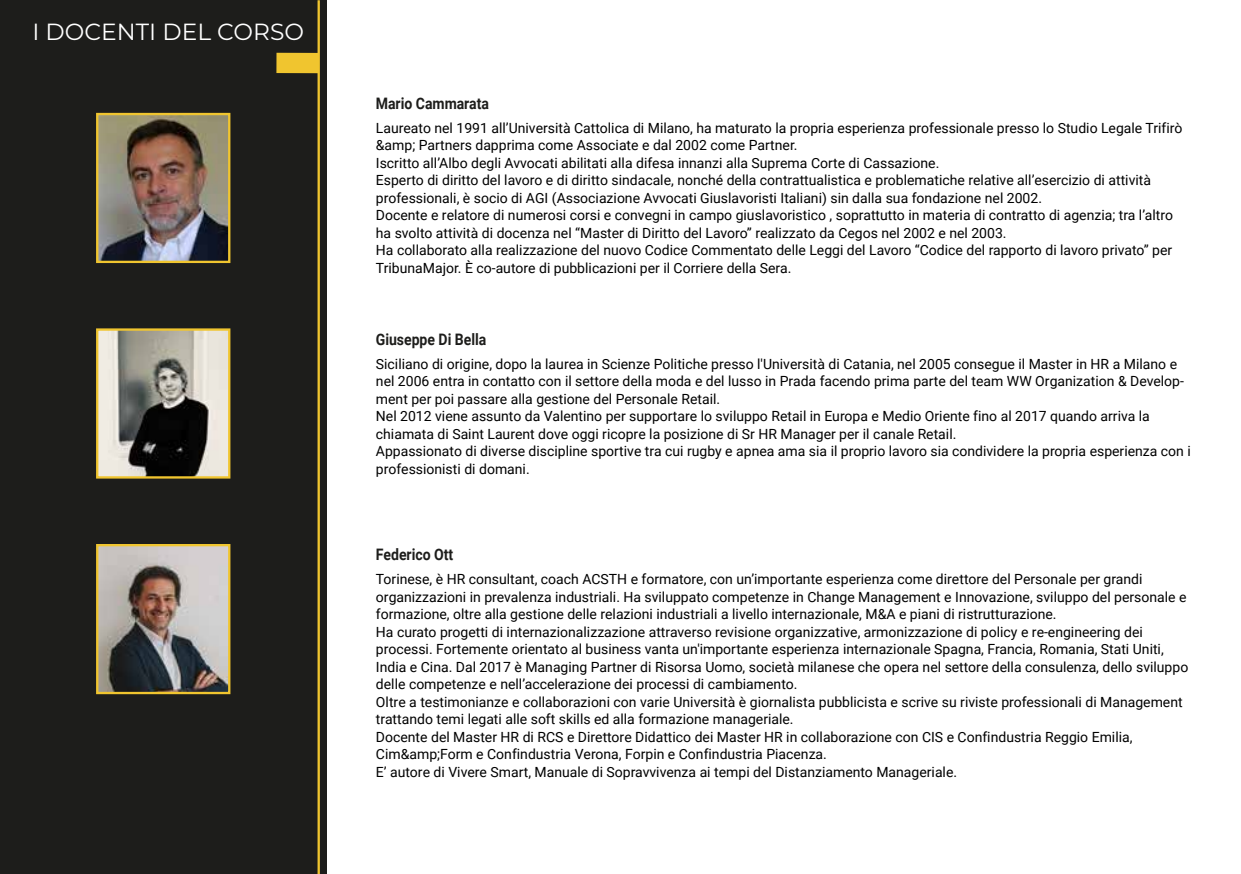
<style>
.page{position:relative;width:1241px;height:874px;background:#fff}
.page>*{position:absolute;margin:0;border:0;box-sizing:border-box;transform-origin:0 0}
.t1{font:23.28px "Montserrat";color:#fff}
.t2{font:700 15.75px "Roboto";letter-spacing:-.005em;color:#1d1d1b;scale:.88 1}
.t3{font:14px/17.5px "Roboto";color:#000}
</style>
<div class="page">
<div style="left:0;top:0;width:326px;height:873px;background:#1d1d1b"></div>
<hr style="left:317px;top:0;width:3px;height:873px;background:#f0c52f">
<div style="left:276px;top:53px;width:43px;height:20px;background:#f0c52f"></div>
<img style="left:99px;top:331px;width:128px;height:144px">
<div style="left:96px;top:328px;width:134px;height:150px;border:2px solid #f0c52f"></div>
<img style="left:99px;top:116px;width:128px;height:144px">
<div style="left:96px;top:113px;width:134px;height:150px;border:2px solid #f0c52f"></div>
<img style="left:99px;top:546px;width:128px;height:144px">
<div style="left:96px;top:543px;width:134px;height:150px;border:2px solid #f0c52f"></div>
<h1 class="t1" style="left:32px;top:16px;width:273px">I DOCENTI DEL CORSO</h1>
<p class="t2" style="left:376px;top:92px;width:130px">Mario Cammarata</p>
<p class="t3" style="left:376px;top:118px;width:808px">Laureato nel 1991 all’Università Cattolica di Milano, ha maturato la propria esperienza professionale presso lo Studio Legale Trifirò &amp;amp; Partners dapprima come Associate e dal 2002 come Partner.<br>Iscritto all’Albo degli Avvocati abilitati alla difesa innanzi alla Suprema Corte di Cassazione.<br>Esperto di diritto del lavoro e di diritto sindacale, nonché della contrattualistica e problematiche relative all’esercizio di attività professionali, è socio di AGI (Associazione Avvocati Giuslavoristi Italiani) sin dalla sua fondazione nel 2002.<br>Docente e relatore di numerosi corsi e convegni in campo giuslavoristico , soprattutto in materia di contratto di agenzia; tra l’altro ha svolto attività di docenza nel “Master di Diritto del Lavoro” realizzato da Cegos nel 2002 e nel 2003.<br>Ha collaborato alla realizzazione del nuovo Codice Commentato delle Leggi del Lavoro “Codice del rapporto di lavoro privato” per TribunaMajor. È co-autore di pubblicazioni per il Corriere della Sera.</p>
<p class="t2" style="left:376px;top:328px;width:127px">Giuseppe Di Bella</p>
<p class="t3" style="left:376px;top:354px;width:816px">Siciliano di origine, dopo la laurea in Scienze Politiche presso l'Università di Catania, nel 2005 consegue il Master in HR a Milano e nel 2006 entra in contatto con il settore della moda e del lusso in Prada facendo prima parte del team WW Organization &amp; Develop&shy;ment per poi passare alla gestione del Personale Retail.<br>Nel 2012 viene assunto da Valentino per supportare lo sviluppo Retail in Europa e Medio Oriente fino al 2017 quando arriva la chiamata di Saint Laurent dove oggi ricopre la posizione di Sr HR Manager per il canale Retail.<br>Appassionato di diverse discipline sportive tra cui rugby e apnea ama sia il proprio lavoro sia condividere la propria esperienza con i professionisti di domani.</p>
<p class="t2" style="left:376px;top:543px;width:89px">Federico Ott</p>
<p class="t3" style="left:376px;top:569px;width:813px">Torinese, è HR consultant, coach ACSTH e formatore, con un’importante esperienza come direttore del Personale per grandi organizzazioni in prevalenza industriali. Ha sviluppato competenze in Change Management e Innovazione, sviluppo del personale e formazione, oltre alla gestione delle relazioni industriali a livello internazionale, M&amp;A e piani di ristrutturazione.<br>Ha curato progetti di internazionalizzazione attraverso revisione organizzative, armonizzazione di policy e re-engineering dei processi. Fortemente orientato al business vanta un'importante esperienza internazionale Spagna, Francia, Romania, Stati Uniti, India e Cina. Dal 2017 è Managing Partner di Risorsa Uomo, società milanese che opera nel settore della consulenza, dello sviluppo delle competenze e nell’accelerazione dei processi di cambiamento.<br>Oltre a testimonianze e collaborazioni con varie Università è giornalista pubblicista e scrive su riviste professionali di Management trattando temi legati alle soft skills ed alla formazione manageriale.<br>Docente del Master HR di RCS e Direttore Didattico dei Master HR in collaborazione con CIS e Confindustria Reggio Emilia, Cim&amp;amp;Form e Confindustria Verona, Forpin e Confindustria Piacenza.<br>E’ autore di Vivere Smart, Manuale di Sopravvivenza ai tempi del Distanziamento Manageriale.</p>
</div>
